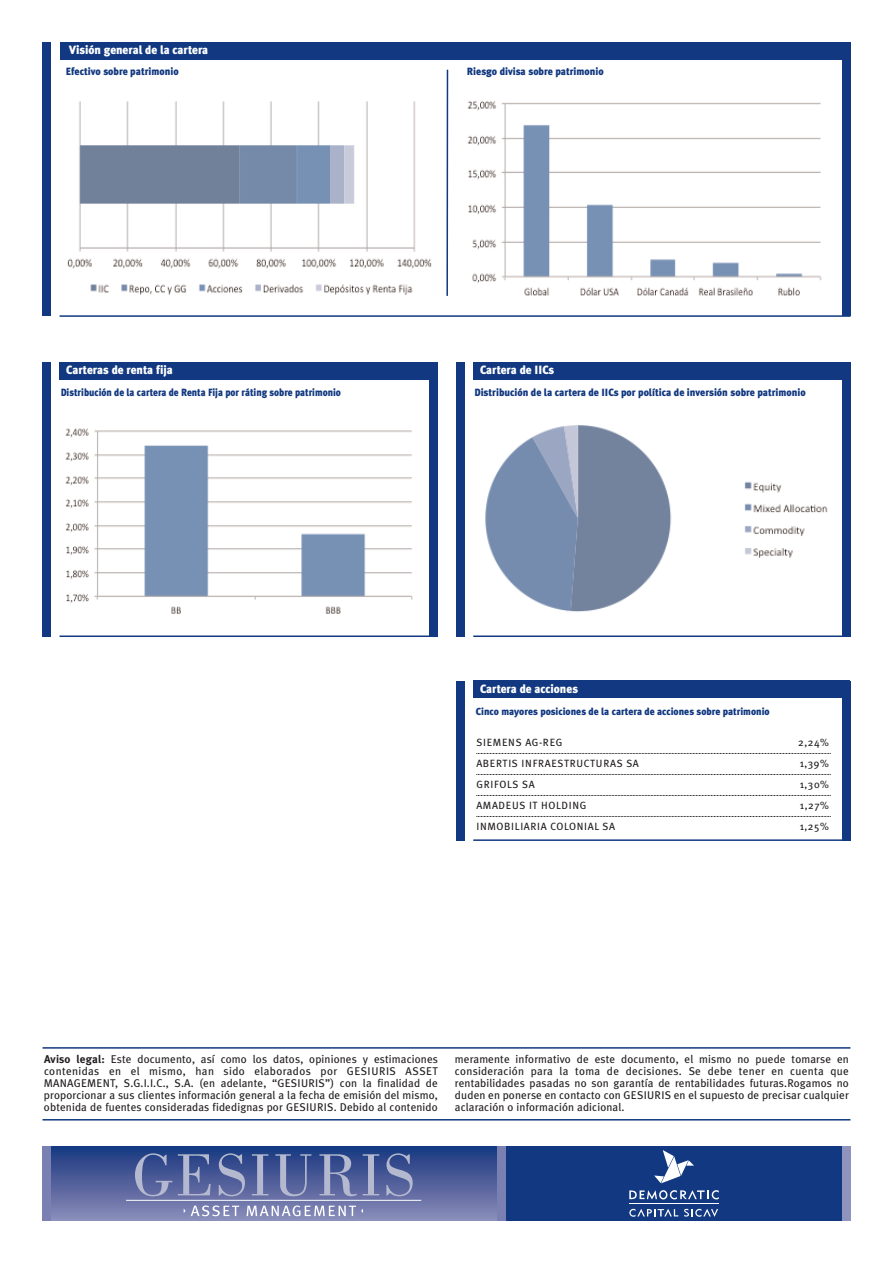
<style>
.page{position:relative;width:893px;height:1263px;background:#fff}
.page>*{position:absolute;margin:0;border:0;box-sizing:border-box;transform-origin:0 0}
.t1{font:900 12px "Meta Plus";color:#fff;scale:.95 1}
.t2{font:11.25px/12px "Meta Plus";letter-spacing:.01em;color:#231f20;text-align:justify}
.t3{font:900 10.5px "Meta Plus";color:#113880;scale:.95 1}
.t4{font:10.5px "Meta Plus";letter-spacing:.055em;color:#231f20}
.t5{font:900 10.5px "Meta Plus";color:#113880;scale:.9 1}
.t6{font:900 10.2px "Meta Plus";color:#113880;scale:.95 1}
.s1{font-weight:700}
</style>
<div class="page">
<img style="left:467px;top:101px;width:355px;height:195px">
<img style="left:67px;top:101px;width:365px;height:194px">
<hr style="left:60px;top:315px;width:790px;height:2px;background:#113880">
<div style="left:60px;top:43px;width:790px;height:17px;background:#113880"></div>
<hr style="left:446px;top:70px;width:2px;height:226px;background:#113880">
<div style="left:43px;top:43px;width:8px;height:273px;background:#113880"></div>
<div style="left:842px;top:43px;width:8px;height:273px;background:#113880"></div>
<div style="left:43px;top:1146px;width:807px;height:74px;background:#113880"></div>
<div style="left:43px;top:1146px;width:459px;height:74px;background:linear-gradient(to bottom,#17367f,#8a8ab8)"></div>
<svg style="left:135px;top:1153px;width:37px;height:43px;background:#5e6da2"></svg>
<svg style="left:178px;top:1154px;width:33px;height:41px"></svg>
<svg style="left:219px;top:1153px;width:26px;height:43px"></svg>
<svg style="left:252px;top:1154px;width:16px;height:41px"></svg>
<svg style="left:275px;top:1154px;width:36px;height:42px;background:#5f6ea2"></svg>
<svg style="left:319px;top:1154px;width:38px;height:42px;background:#6b78a8"></svg>
<svg style="left:363px;top:1154px;width:16px;height:41px"></svg>
<svg style="left:386px;top:1153px;width:27px;height:43px"></svg>
<hr style="left:126px;top:1200px;width:295px;height:1px;background:#fff">
<svg style="left:184px;top:1205px;width:55px;height:11px"></svg>
<svg style="left:247px;top:1205px;width:116px;height:11px"></svg>
<div style="left:842px;top:1146px;width:8px;height:74px;background:#8f94be"></div>
<div style="left:497px;top:1146px;width:9px;height:74px;background:#7a81b2"></div>
<div style="left:43px;top:1146px;width:8px;height:74px;background:#7a81b2"></div>
<hr style="left:629px;top:1203px;width:90px;height:1px;background:#fff">
<svg style="left:654px;top:1150px;width:40px;height:33px"></svg>
<svg style="left:629px;top:1208px;width:89px;height:9px"></svg>
<svg style="left:629px;top:1190px;width:90px;height:9px"></svg>
<img style="left:65px;top:428px;width:348px;height:186px">
<hr style="left:60px;top:635px;width:377px;height:2px;background:#113880">
<div style="left:60px;top:362px;width:377px;height:17px;background:#113880"></div>
<div style="left:43px;top:362px;width:8px;height:275px;background:#113880"></div>
<div style="left:429px;top:362px;width:8px;height:275px;background:#113880"></div>
<hr style="left:473px;top:839px;width:377px;height:2px;background:#113880">
<div style="left:473px;top:681px;width:377px;height:17px;background:#113880"></div>
<div style="left:456px;top:681px;width:9px;height:159px;background:#113880"></div>
<div style="left:842px;top:681px;width:8px;height:159px;background:#113880"></div>
<img style="left:485px;top:425px;width:343px;height:187px">
<hr style="left:473px;top:635px;width:377px;height:2px;background:#113880">
<div style="left:473px;top:362px;width:377px;height:17px;background:#113880"></div>
<div style="left:456px;top:362px;width:9px;height:275px;background:#113880"></div>
<div style="left:842px;top:362px;width:8px;height:275px;background:#113880"></div>
<svg style="left:476px;top:753px;width:355px;height:1px"></svg>
<svg style="left:476px;top:774px;width:355px;height:1px"></svg>
<svg style="left:476px;top:795px;width:355px;height:1px"></svg>
<svg style="left:476px;top:816px;width:355px;height:1px"></svg>
<hr style="left:43px;top:1119px;width:807px;height:1px;background:#113880">
<hr style="left:43px;top:1047px;width:807px;height:2px;background:#113880">
<p class="t1" style="left:69px;top:43px;width:148px">Visión general de la cartera</p>
<p class="t3" style="left:66px;top:65px;width:120px">Efectivo sobre patrimonio</p>
<p class="t3" style="left:467px;top:65px;width:146px">Riesgo divisa sobre patrimonio</p>
<p class="t1" style="left:66px;top:363px;width:114px">Carteras de renta fija</p>
<p class="t5" style="left:61px;top:386px;width:313px">Distribución de la cartera de Renta Fija por ráting sobre patrimonio</p>
<p class="t1" style="left:480px;top:363px;width:80px">Cartera de IICs</p>
<p class="t3" style="left:474px;top:386px;width:350px">Distribución de la cartera de IICs por política de inversión sobre patrimonio</p>
<p class="t1" style="left:480px;top:682px;width:105px">Cartera de acciones</p>
<p class="t6" style="left:476px;top:705px;width:311px">Cinco mayores posiciones de la cartera de acciones sobre patrimonio</p>
<p class="t4" style="left:476px;top:736px;width:87px">SIEMENS AG-REG</p>
<p class="t4" style="left:798px;top:736px;width:32px">2,24%</p>
<p class="t4" style="left:476px;top:757px;width:164px">ABERTIS INFRAESTRUCTURAS SA</p>
<p class="t4" style="left:800px;top:757px;width:31px">1,39%</p>
<p class="t4" style="left:476px;top:778px;width:60px">GRIFOLS SA</p>
<p class="t4" style="left:800px;top:778px;width:31px">1,30%</p>
<p class="t4" style="left:476px;top:799px;width:111px">AMADEUS IT HOLDING</p>
<p class="t4" style="left:800px;top:799px;width:31px">1,27%</p>
<p class="t4" style="left:476px;top:820px;width:140px">INMOBILIARIA COLONIAL SA</p>
<p class="t4" style="left:800px;top:820px;width:31px">1,25%</p>
<p class="t2" style="left:44px;top:1053px;width:396px"><span class="s1">Aviso legal:</span> Este documento, así como los datos, opiniones y estimaciones contenidas en el mismo, han sido elaborados por GESIURIS ASSET MANAGEMENT, S.G.I.I.C., S.A. (en adelante, “GESIURIS”) con la finalidad de proporcionar a sus clientes información general a la fecha de emisión del mismo, obtenida de fuentes consideradas fidedignas por GESIURIS. Debido al contenido</p>
<p class="t2" style="left:455px;top:1053px;width:395px">meramente informativo de este documento, el mismo no puede tomarse en consideración para la toma de decisiones. Se debe tener en cuenta que rentabilidades pasadas no son garantía de rentabilidades futuras.Rogamos no duden en ponerse en contacto con GESIURIS en el supuesto de precisar cualquier aclaración o información adicional.</p>
</div>
